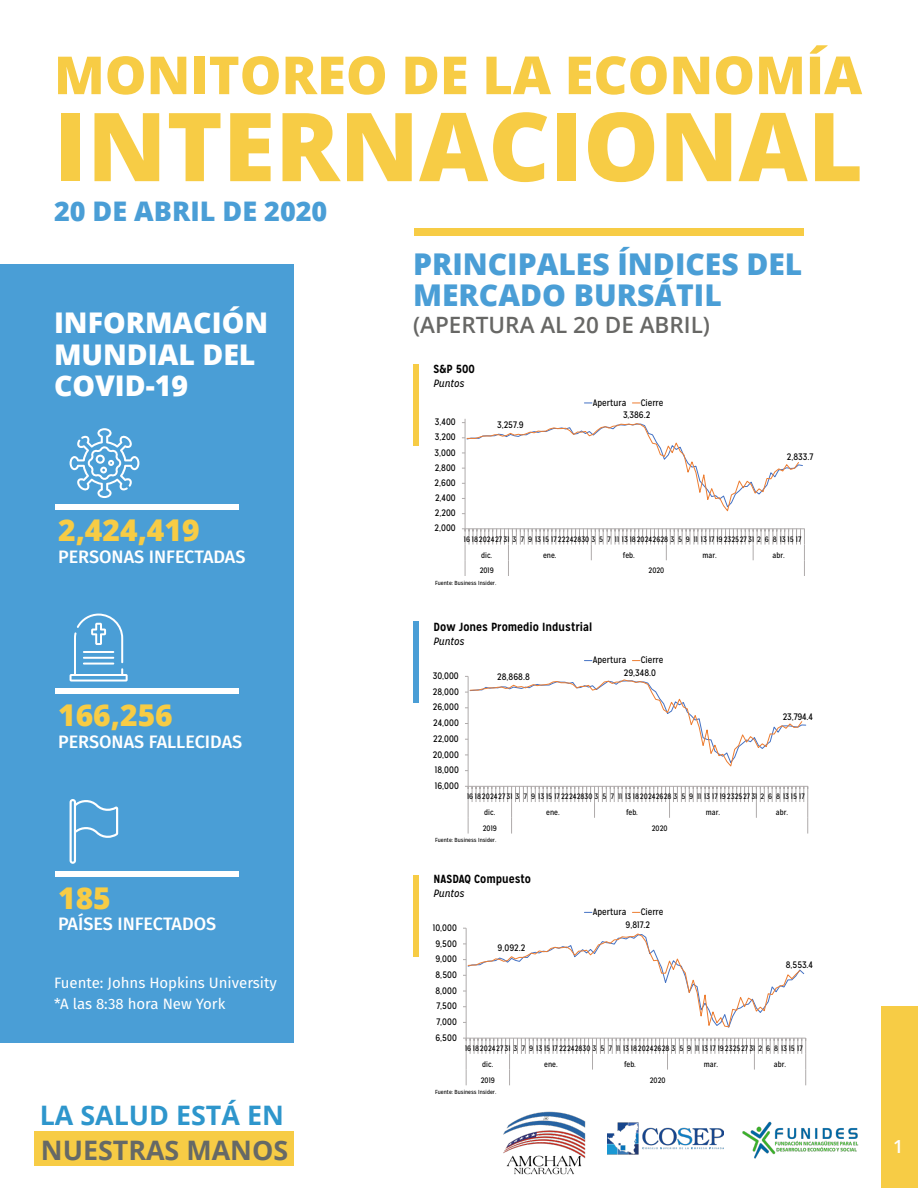
<style>
.page{position:relative;width:918px;height:1188px;background:#fff}
.page>*{position:absolute;margin:0;border:0;box-sizing:border-box;transform-origin:0 0}
.t1{font:800 95.25px "Open Sans";color:#f7cc45}
.t2{font:800 52.5px "Open Sans";color:#f7cc45}
.t3{font:800 30px "Open Sans";color:#4a9ed6}
.t4{font:800 30px "Open Sans";color:#f7cc45}
.t5{font:800 28.5px "Open Sans";color:#fff}
.t6{font:800 27px "Open Sans";color:#4a9ed6}
.t7{font:700 26.85px "Open Sans";color:#2e96cc}
.t8{font:700 26.85px "Open Sans";color:#666966}
.t9{font:600 22.5px "Open Sans";color:#676765}
.t10{font:500 18px "Fira Sans";color:#fff}
.t11{font:600 18px "Open Sans";color:#fff}
.t12{font:15px "Fira Sans";color:#fff}
.t13{font:700 11.7px "Mission Gothic";color:#000}
.t14{font:italic 10.65px "Mission Gothic";color:#000}
.t15{font:9.45px "Mission Gothic";color:#000}
.t16{font:7.8px/15.8px "Mission Gothic";color:#000}
.t17{font:5.85px "Mission Gothic";color:#000}
</style>
<div class="page">
<div style="left:881px;top:1006px;width:37px;height:182px;background:#f7cc45"></div>
<img style="left:607px;top:1122px;width:117px;height:33px">
<img style="left:742px;top:1121px;width:117px;height:38px">
<img style="left:503px;top:1111px;width:83px;height:64px">
<div style="left:0;top:265px;width:293px;height:778px;background:#4a9ed6"></div>
<div style="left:35px;top:1131px;width:259px;height:35px;background:#f7cc45"></div>
<div style="left:415px;top:228px;width:389px;height:7px;background:#f7cc45"></div>
<svg style="left:70px;top:428px;width:69px;height:70px"></svg>
<svg style="left:70px;top:614px;width:58px;height:68px"></svg>
<svg style="left:70px;top:799px;width:48px;height:65px"></svg>
<div style="left:55px;top:504px;width:184px;height:5px;background:#fff"></div>
<div style="left:55px;top:689px;width:184px;height:5px;background:#fff"></div>
<div style="left:55px;top:871px;width:184px;height:5px;background:#fff"></div>
<div style="left:413px;top:364px;width:6px;height:82px;background:#f7cc45"></div>
<div style="left:413px;top:622px;width:6px;height:81px;background:#4a9ed6"></div>
<div style="left:413px;top:875px;width:6px;height:82px;background:#f7cc45"></div>
<hr style="left:465px;top:419px;width:1px;height:110px;background:#afabab">
<svg style="left:462px;top:529px;width:343px;height:47px"></svg>
<svg style="left:462px;top:422px;width:341px;height:92px"></svg>
<hr style="left:468px;top:676px;width:1px;height:110px;background:#afabab">
<svg style="left:465px;top:786px;width:343px;height:48px"></svg>
<svg style="left:465px;top:676px;width:342px;height:95px"></svg>
<hr style="left:466px;top:928px;width:1px;height:110px;background:#afabab">
<svg style="left:463px;top:1038px;width:343px;height:47px"></svg>
<svg style="left:463px;top:928px;width:342px;height:102px"></svg>
<p class="t2" style="left:54px;top:35px;width:810px">MONITOREO DE LA ECONOMÍA</p>
<p class="t1" style="left:54px;top:74px;width:811px">INTERNACIONAL</p>
<p class="t6" style="left:54px;top:191px;width:275px">20 DE ABRIL DE 2020</p>
<p class="t3" style="left:413px;top:241px;width:391px">PRINCIPALES ÍNDICES DEL</p>
<p class="t3" style="left:413px;top:273px;width:310px">MERCADO BURSÁTIL</p>
<p class="t9" style="left:413px;top:310px;width:298px">(APERTURA AL 20 DE ABRIL)</p>
<p class="t5" style="left:54px;top:301px;width:216px">INFORMACIÓN</p>
<p class="t5" style="left:54px;top:333px;width:203px">MUNDIAL DEL</p>
<p class="t5" style="left:54px;top:364px;width:136px">COVID-19</p>
<p class="t13" style="left:434px;top:362px;width:43px">S&amp;P 500</p>
<p class="t14" style="left:434px;top:377px;width:32px">Puntos</p>
<p class="t15" style="left:593px;top:397px;width:35px">Apertura</p>
<p class="t15" style="left:641px;top:397px;width:24px">Cierre</p>
<p class="t15" style="left:435px;top:416px;width:22px">3,400</p>
<p class="t15" style="left:497px;top:419px;width:28px">3,257.9</p>
<p class="t15" style="left:623px;top:409px;width:29px">3,386.2</p>
<p class="t15" style="left:435px;top:431px;width:22px">3,200</p>
<p class="t15" style="left:435px;top:447px;width:23px">3,000</p>
<p class="t15" style="left:787px;top:451px;width:28px">2,833.7</p>
<p class="t15" style="left:435px;top:462px;width:23px">2,800</p>
<p class="t15" style="left:435px;top:477px;width:23px">2,600</p>
<p class="t15" style="left:435px;top:492px;width:22px">2,400</p>
<p class="t15" style="left:435px;top:507px;width:22px">2,200</p>
<p class="t4" style="left:58px;top:508px;width:143px">2,424,419</p>
<p class="t10" style="left:58px;top:542px;width:189px">PERSONAS INFECTADAS</p>
<p class="t15" style="left:435px;top:522px;width:23px">2,000</p>
<p class="t16" style="left:481px;top:531px;width:321px;text-indent:-17px">16 18202427 31 3 7 9 13 15 17 22242830 3 5 7 11 13 1820242628 3 5 9 11 13 17 19232527 31 2 6 8 13 15 17 dic.</p>
<p class="t16" style="left:543px;top:547px;width:15px">ene.</p>
<p class="t16" style="left:623px;top:547px;width:13px">feb.</p>
<p class="t16" style="left:703px;top:547px;width:16px">mar.</p>
<p class="t16" style="left:773px;top:547px;width:14px">abr.</p>
<p class="t16" style="left:480px;top:563px;width:16px">2019</p>
<p class="t16" style="left:649px;top:563px;width:17px">2020</p>
<p class="t17" style="left:435px;top:579px;width:63px">Fuente: Business Insider.</p>
<p class="t13" style="left:434px;top:619px;width:160px">Dow Jones Promedio Industrial</p>
<p class="t14" style="left:434px;top:635px;width:32px">Puntos</p>
<p class="t15" style="left:593px;top:654px;width:35px">Apertura</p>
<p class="t15" style="left:641px;top:654px;width:24px">Cierre</p>
<p class="t15" style="left:433px;top:670px;width:28px">30,000</p>
<p class="t15" style="left:497px;top:671px;width:34px">28,868.8</p>
<p class="t15" style="left:624px;top:667px;width:34px">29,348.0</p>
<p class="t15" style="left:433px;top:686px;width:27px">28,000</p>
<p class="t4" style="left:58px;top:692px;width:116px">166,256</p>
<p class="t15" style="left:433px;top:701px;width:28px">26,000</p>
<p class="t15" style="left:433px;top:717px;width:27px">24,000</p>
<p class="t15" style="left:783px;top:711px;width:32px">23,794.4</p>
<p class="t10" style="left:58px;top:727px;width:186px">PERSONAS FALLECIDAS</p>
<p class="t15" style="left:433px;top:733px;width:27px">22,000</p>
<p class="t15" style="left:433px;top:749px;width:28px">20,000</p>
<p class="t15" style="left:435px;top:764px;width:25px">18,000</p>
<p class="t15" style="left:435px;top:780px;width:26px">16,000</p>
<p class="t16" style="left:484px;top:789px;width:322px;text-indent:-17px">16 18202427 31 3 7 9 13 15 17 22242830 3 5 7 11 13 1820242628 3 5 9 11 13 17 19232527 31 2 6 8 13 15 17 dic.</p>
<p class="t16" style="left:546px;top:805px;width:15px">ene.</p>
<p class="t16" style="left:626px;top:805px;width:13px">feb.</p>
<p class="t16" style="left:706px;top:805px;width:16px">mar.</p>
<p class="t16" style="left:776px;top:805px;width:14px">abr.</p>
<p class="t16" style="left:483px;top:820px;width:16px">2019</p>
<p class="t16" style="left:652px;top:820px;width:17px">2020</p>
<p class="t17" style="left:435px;top:837px;width:63px">Fuente: Business Insider.</p>
<p class="t4" style="left:58px;top:875px;width:54px">185</p>
<p class="t10" style="left:58px;top:910px;width:160px">PAÍSES INFECTADOS</p>
<p class="t13" style="left:434px;top:871px;width:99px">NASDAQ Compuesto</p>
<p class="t14" style="left:434px;top:887px;width:32px">Puntos</p>
<p class="t15" style="left:433px;top:922px;width:26px">10,000</p>
<p class="t15" style="left:593px;top:906px;width:35px">Apertura</p>
<p class="t15" style="left:641px;top:906px;width:24px">Cierre</p>
<p class="t15" style="left:626px;top:919px;width:26px">9,817.2</p>
<p class="t15" style="left:435px;top:938px;width:23px">9,500</p>
<p class="t15" style="left:498px;top:942px;width:29px">9,092.2</p>
<p class="t15" style="left:435px;top:953px;width:23px">9,000</p>
<p class="t15" style="left:786px;top:959px;width:29px">8,553.4</p>
<p class="t12" style="left:54px;top:971px;width:224px">Fuente: Johns Hopkins University</p>
<p class="t12" style="left:54px;top:992px;width:173px">*A las 8:38 hora New York</p>
<p class="t15" style="left:436px;top:969px;width:23px">8,500</p>
<p class="t15" style="left:435px;top:985px;width:23px">8,000</p>
<p class="t15" style="left:437px;top:1000px;width:22px">7,500</p>
<p class="t15" style="left:437px;top:1016px;width:22px">7,000</p>
<p class="t15" style="left:435px;top:1032px;width:23px">6,500</p>
<p class="t16" style="left:482px;top:1041px;width:322px;text-indent:-17px">16 18202427 31 3 7 9 13 15 17 22242830 3 5 7 11 13 1820242628 3 5 9 11 13 17 19232527 31 2 6 8 13 15 17 dic.</p>
<p class="t16" style="left:544px;top:1056px;width:15px">ene.</p>
<p class="t16" style="left:624px;top:1056px;width:13px">feb.</p>
<p class="t16" style="left:704px;top:1056px;width:16px">mar.</p>
<p class="t16" style="left:774px;top:1056px;width:14px">abr.</p>
<p class="t16" style="left:481px;top:1072px;width:16px">2019</p>
<p class="t16" style="left:650px;top:1072px;width:17px">2020</p>
<p class="t17" style="left:435px;top:1088px;width:63px">Fuente: Business Insider.</p>
<h3 class="t7" style="left:40px;top:1097px;width:246px">LA SALUD ESTÁ EN</h3>
<h3 class="t8" style="left:41px;top:1132px;width:249px">NUESTRAS MANOS</h3>
<h3 class="t11" style="left:893px;top:1134px;width:12px">1</h3>
</div>
